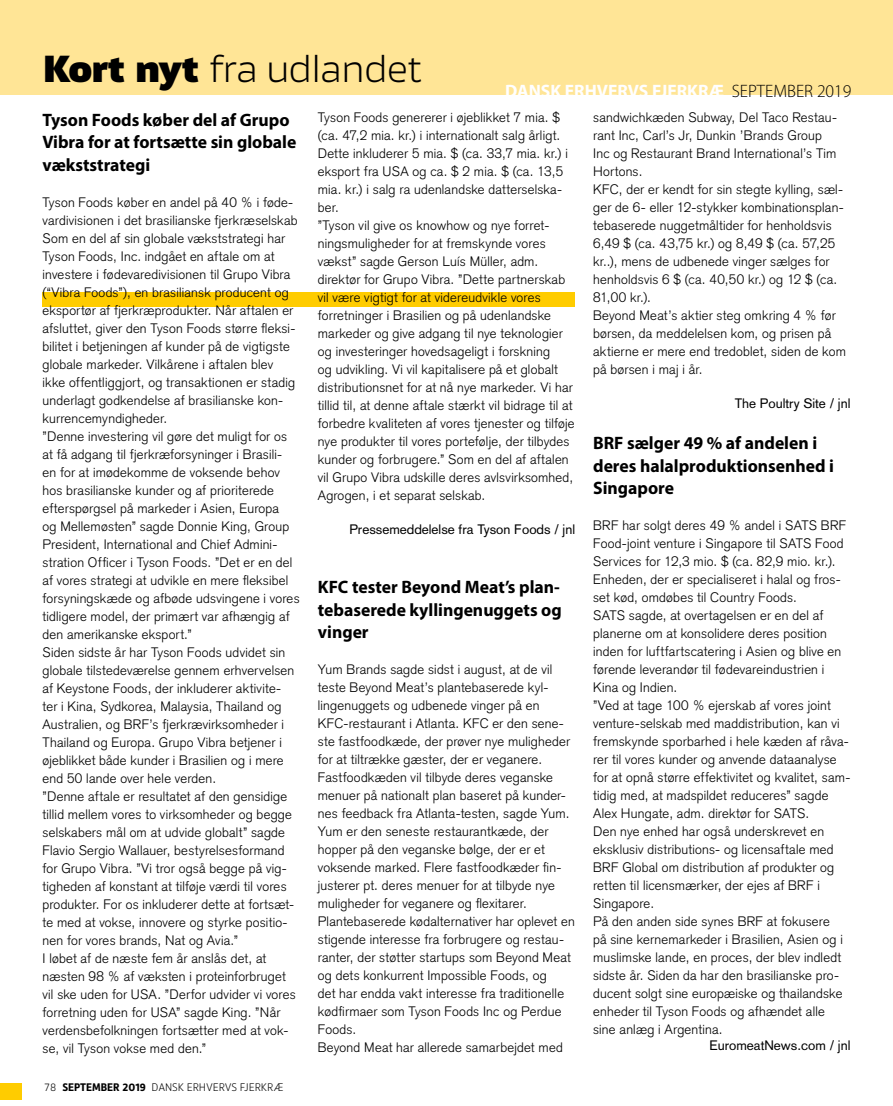
<style>
.page{position:relative;width:893px;height:1106px;background:#fff}
.page>*{position:absolute;margin:0;border:0;box-sizing:border-box;transform-origin:0 0}
.t1{font:300 36px "Akwe Pro Ext";letter-spacing:-.02em;color:#000}
.t2{font:700 18px/22.5px "Myriad Pro";color:#000}
.t3{font:700 18px "Myriad Pro";color:#fff}
.t4{font:300 13.5px/18px "Akzidenz Grotesk";letter-spacing:.015em;color:#000}
.t5{font:13.5px "Akzidenz Grotesk";color:#000}
.t6{font:300 10.5px "Akwe Pro";letter-spacing:-.01em;color:#000}
.s1{font-weight:900}
.s2{font-weight:300;color:#000}
.s3{font-weight:700}
</style>
<div class="page">
<div style="left:43px;top:292px;width:532px;height:15px;background:#fc0"></div>
<div style="left:0;top:0;width:893px;height:94px;background:#ffe596"></div>
<div style="left:0;top:1082px;width:21px;height:17px;background:#fc0"></div>
<h1 class="t1" style="left:44px;top:42px;width:380px"><span class="s1">Kort nyt</span> fra udlandet</h1>
<h2 class="t3" style="left:505px;top:79px;width:348px">DANSK ERHVERVS FJERKRÆ <span class="s2">SEPTEMBER 2019</span></h2>
<h2 class="t2" style="left:43px;top:108px;width:255px">Tyson Foods køber del af Grupo<br>Vibra for at fortsætte sin globale vækststrategi</h2>
<p class="t4" style="left:43px;top:193px;width:259px">Tyson Foods køber en andel på 40 % i føde&shy;vardivisionen i det brasilianske fjerkræselskab Som en del af sin globale vækststrategi har Tyson Foods, Inc. indgået en aftale om at investere i fødevaredivisionen til Grupo Vibra (“Vibra Foods”), en brasiliansk producent og eksportør af fjerkræprodukter. Når aftalen er afsluttet, giver den Tyson Foods større fleksi&shy;bilitet i betjeningen af kunder på de vigtigste globale markeder. Vilkårene i aftalen blev<br>ikke offentliggjort, og transaktionen er stadig underlagt godkendelse af brasilianske kon&shy;kurrencemyndigheder.<br>”Denne investering vil gøre det muligt for os at få adgang til fjerkræforsyninger i Brasili-<br>en for at imødekomme de voksende behov hos brasilianske kunder og af prioriterede efterspørgsel på markeder i Asien, Europa<br>og Mellemøsten” sagde Donnie King, Group President, International and Chief Admini&shy;stration Officer i Tyson Foods. ”Det er en del af vores strategi at udvikle en mere fleksibel forsyningskæde og afbøde udsvingene i vores tidligere model, der primært var afhængig af den amerikanske eksport.”<br>Siden sidste år har Tyson Foods udvidet sin globale tilstedeværelse gennem erhvervelsen af Keystone Foods, der inkluderer aktivite-<br>ter i Kina, Sydkorea, Malaysia, Thailand og Australien, og BRF’s fjerkrævirksomheder i Thailand og Europa. Grupo Vibra betjener i øjeblikket både kunder i Brasilien og i mere end 50 lande over hele verden.<br>”Denne aftale er resultatet af den gensidige tillid mellem vores to virksomheder og begge selskabers mål om at udvide globalt” sagde Flavio Sergio Wallauer, bestyrelsesformand for Grupo Vibra. ”Vi tror også begge på vig&shy;tigheden af konstant at tilføje værdi til vores produkter. For os inkluderer dette at fortsæt&shy;te med at vokse, innovere og styrke positio&shy;nen for vores brands, Nat og Avia.”<br>I løbet af de næste fem år anslås det, at næsten 98 % af væksten i proteinforbruget vil ske uden for USA. ”Derfor udvider vi vores forretning uden for USA” sagde King. ”Når verdensbefolkningen fortsætter med at vok&shy;se, vil Tyson vokse med den.”</p>
<p class="t6" style="left:45px;top:1079px;width:240px">78 <span class="s3">SEPTEMBER 2019</span> DANSK ERHVERVS FJERKRÆ</p>
<p class="t4" style="left:318px;top:108px;width:258px">Tyson Foods genererer i øjeblikket 7 mia. $ (ca. 47,2 mia. kr.) i internationalt salg årligt.<br>Dette inkluderer 5 mia. $ (ca. 33,7 mia. kr.) i eksport fra USA og ca. $ 2 mia. $ (ca. 13,5 mia. kr.) i salg ra udenlandske datterselska&shy;ber.<br>”Tyson vil give os knowhow og nye forret&shy;ningsmuligheder for at fremskynde vores vækst” sagde Gerson Luís Müller, adm. direktør for Grupo Vibra. ”Dette partnerskab vil være vigtigt for at videreudvikle vores forretninger i Brasilien og på udenlandske markeder og give adgang til nye teknologier og investeringer hovedsageligt i forskning<br>og udvikling. Vi vil kapitalisere på et globalt distributionsnet for at nå nye markeder. Vi har tillid til, at denne aftale stærkt vil bidrage til at forbedre kvaliteten af vores tjenester og tilføje nye produkter til vores portefølje, der tilbydes kunder og forbrugere.” Som en del af aftalen vil Grupo Vibra udskille deres avlsvirksomhed, Agrogen, i et separat selskab.</p>
<p class="t5" style="left:349px;top:521px;width:227px">Pressemeddelelse fra Tyson Foods / jnl</p>
<h2 class="t2" style="left:318px;top:575px;width:245px;text-align:justify">KFC tester Beyond Meat’s plan&shy;tebaserede kyllingenuggets og vinger</h2>
<p class="t4" style="left:318px;top:660px;width:258px">Yum Brands sagde sidst i august, at de vil teste Beyond Meat’s plantebaserede kyl&shy;lingenuggets og udbenede vinger på en KFC-restaurant i Atlanta. KFC er den sene&shy;ste fastfoodkæde, der prøver nye muligheder for at tiltrække gæster, der er veganere.<br>Fastfoodkæden vil tilbyde deres veganske menuer på nationalt plan baseret på kunder&shy;nes feedback fra Atlanta-testen, sagde Yum.<br>Yum er den seneste restaurantkæde, der hopper på den veganske bølge, der er et voksende marked. Flere fastfoodkæder fin&shy;justerer pt. deres menuer for at tilbyde nye muligheder for veganere og flexitarer.<br>Plantebaserede kødalternativer har oplevet en stigende interesse fra forbrugere og restau&shy;ranter, der støtter startups som Beyond Meat og dets konkurrent Impossible Foods, og<br>det har endda vakt interesse fra traditionelle kødfirmaer som Tyson Foods Inc og Perdue Foods.<br>Beyond Meat har allerede samarbejdet med</p>
<p class="t4" style="left:593px;top:109px;width:254px">sandwichkæden Subway, Del Taco Restau&shy;rant Inc, Carl’s Jr, Dunkin ’Brands Group<br>Inc og Restaurant Brand International’s Tim Hortons.<br>KFC, der er kendt for sin stegte kylling, sæl&shy;ger de 6- eller 12-stykker kombinationsplan&shy;tebaserede nuggetmåltider for henholdsvis 6,49 $ (ca. 43,75 kr.) og 8,49 $ (ca. 57,25 kr..), mens de udbenede vinger sælges for henholdsvis 6 $ (ca. 40,50 kr.) og 12 $ (ca.<br>81,00 kr.).<br>Beyond Meat’s aktier steg omkring 4 % før børsen, da meddelelsen kom, og prisen på aktierne er mere end tredoblet, siden de kom på børsen i maj i år.</p>
<p class="t5" style="left:735px;top:396px;width:117px">The Poultry Site / jnl</p>
<h2 class="t2" style="left:593px;top:431px;width:242px">BRF sælger 49 % af andelen i deres halalproduktionsenhed i<br>Singapore</h2>
<p class="t4" style="left:593px;top:516px;width:259px">BRF har solgt deres 49 % andel i SATS BRF Food-joint venture i Singapore til SATS Food Services for 12,3 mio. $ (ca. 82,9 mio. kr.).<br>Enheden, der er specialiseret i halal og fros&shy;set kød, omdøbes til Country Foods.<br>SATS sagde, at overtagelsen er en del af planerne om at konsolidere deres position inden for luftfartscatering i Asien og blive en førende leverandør til fødevareindustrien i Kina og Indien.<br>”Ved at tage 100 % ejerskab af vores joint venture-selskab med maddistribution, kan vi fremskynde sporbarhed i hele kæden af råva&shy;rer til vores kunder og anvende dataanalyse for at opnå større effektivitet og kvalitet, sam&shy;tidig med, at madspildet reduceres” sagde Alex Hungate, adm. direktør for SATS.<br>Den nye enhed har også underskrevet en eksklusiv distributions- og licensaftale med BRF Global om distribution af produkter og retten til licensmærker, der ejes af BRF i Singapore.<br>På den anden side synes BRF at fokusere<br>på sine kernemarkeder i Brasilien, Asien og i muslimske lande, en proces, der blev indledt sidste år. Siden da har den brasilianske pro&shy;ducent solgt sine europæiske og thailandske enheder til Tyson Foods og afhændet alle sine anlæg i Argentina.</p>
<p class="t5" style="left:709px;top:1037px;width:143px">EuromeatNews.com / jnl</p>
</div>
